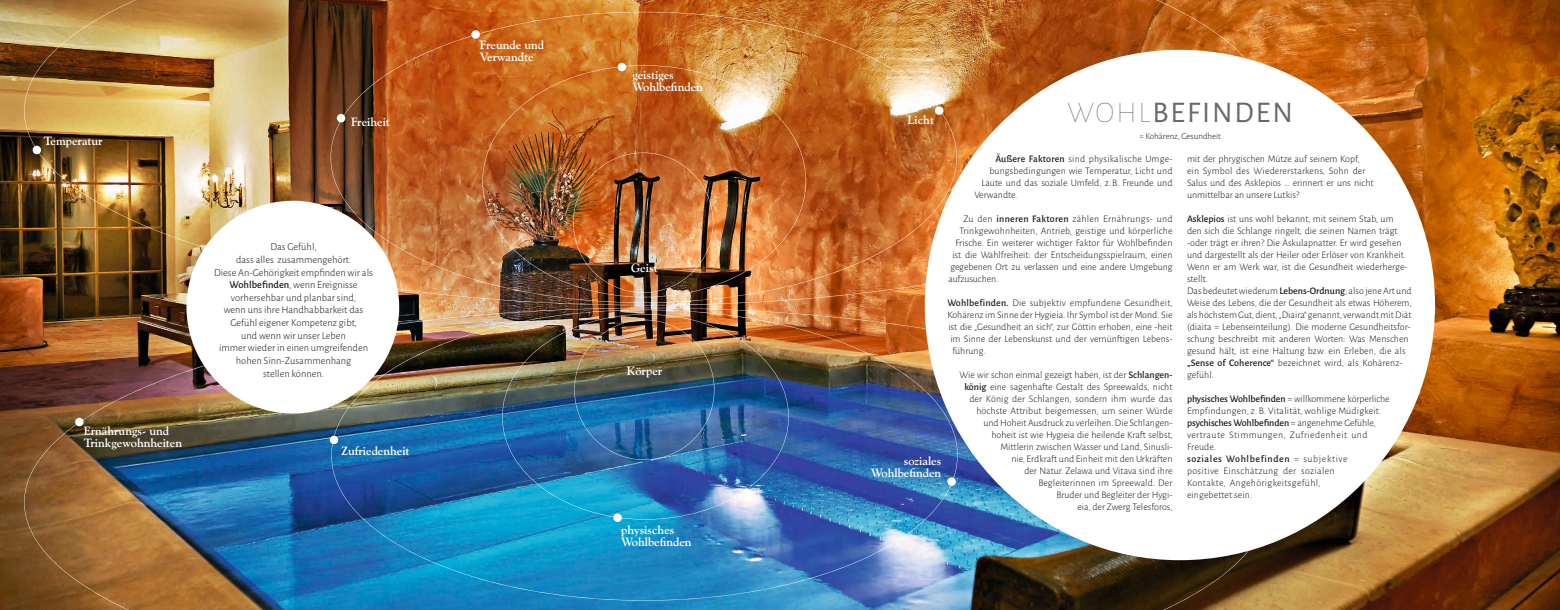
<style>
.page{position:relative;width:1560px;height:610px;background:#fff}
.page>*{position:absolute;margin:0;border:0;box-sizing:border-box;transform-origin:0 0}
.t1{font:30px "Alegreya Sans";letter-spacing:.065em;color:#686868}
.t2{font:700 12px/12px "Goudy Old Style BT";color:#fff}
.t3{font:300 10.5px/12.6px "Alegreya Sans";color:#151616;text-align:center}
.t4{font:300 10px/12px "Alegreya Sans";color:#151616}
.t5{font:300 10px/12px "Alegreya Sans";letter-spacing:.025em;color:#151616}
.t6{font:300 10px "Alegreya Sans";letter-spacing:.02em;color:#151616}
.t7{font:300 9px "Alegreya Sans";color:#151616}
.s1{font-weight:500}
.s2{font-weight:100}
</style>
<div class="page">
<img style="left:0;top:0;width:1559px;height:609px">
<div style="left:924px;top:50px;width:510px;height:510px;background:#fff;border-radius:50%"></div>
<img style="left:24px;top:307px;width:1243px;height:302px">
<img style="left:24px;top:0;width:1243px;height:305px">
<img style="left:482px;top:65px;width:324px;height:232px">
<div style="left:33px;top:146px;width:8px;height:8px;background:#fff;border-radius:50%"></div>
<div style="left:337px;top:114px;width:8px;height:8px;background:#fff;border-radius:50%"></div>
<div style="left:471px;top:30px;width:9px;height:9px;background:#fff;border-radius:50%"></div>
<div style="left:617px;top:63px;width:9px;height:8px;background:#fff;border-radius:50%"></div>
<svg style="left:934px;top:106px;width:9px;height:9px"></svg>
<div style="left:613px;top:513px;width:8px;height:9px;background:#fff;border-radius:50%"></div>
<svg style="left:75px;top:417px;width:9px;height:9px"></svg>
<div style="left:947px;top:477px;width:8px;height:8px;background:#fff;border-radius:50%"></div>
<div style="left:330px;top:435px;width:8px;height:9px;background:#fff;border-radius:50%"></div>
<div style="left:186px;top:201px;width:213px;height:212px;background:#fff;border-radius:50%"></div>
<p class="t2" style="left:44px;top:135px;width:60px">Temperatur</p>
<p class="t2" style="left:351px;top:116px;width:40px">Freiheit</p>
<p class="t2" style="left:84px;top:425px;width:100px">Ernährungs- und<br>Trinkgewohnheiten</p>
<p class="t3" style="left:214px;top:240px;width:160px">Das Gefühl,<br>dass alles zusammengehört.<br>Diese An-Gehörigkeit empfinden wir als<br><span class="s1">Wohlbefinden</span>, wenn Ereignisse vorhersehbar und planbar sind,<br>wenn uns ihre Handhabbarkeit das<br>Gefühl eigener Kompetenz gibt,<br>und wenn wir unser Leben<br>immer wieder in einen umgreifenden hohen Sinn-Zusammenhang<br>stellen können.</p>
<p class="t2" style="left:341px;top:444px;width:70px">Zufriedenheit</p>
<p class="t2" style="left:480px;top:39px;width:66px">Freunde und<br>Verwandte</p>
<p class="t2" style="left:632px;top:69px;width:72px">geistiges<br>Wohlbefinden</p>
<p class="t2" style="left:631px;top:261px;width:28px">Geist</p>
<p class="t2" style="left:626px;top:364px;width:37px">Körper</p>
<p class="t2" style="left:621px;top:523px;width:72px">physisches<br>Wohlbefinden</p>
<h1 class="t1" style="left:1067px;top:92px;width:227px"><span class="s2">WOHL</span>BEFINDEN</h1>
<p class="t7" style="left:1139px;top:130px;width:83px">= Kohärenz, Gesundheit</p>
<p class="t6" style="left:995px;top:152px;width:179px"><span class="s1">Äußere Faktoren</span> sind physikalische Umge-</p>
<p class="t4" style="left:989px;top:164px;width:185px">bungsbedingungen wie Temperatur, Licht und</p>
<p class="t4" style="left:981px;top:176px;width:192px">Laute und das soziale Umfeld, z.B. Freunde und</p>
<p class="t4" style="left:974px;top:188px;width:45px">Verwandte.</p>
<p class="t5" style="left:963px;top:212px;width:211px">Zu den <span class="s1">inneren Faktoren</span> zählen Ernährungs- und</p>
<p class="t4" style="left:959px;top:224px;width:214px">Trinkgewohnheiten, Antrieb, geistige und körperliche</p>
<p class="t4" style="left:955px;top:236px;width:218px">Frische. Ein weiterer wichtiger Faktor für Wohlbefinden</p>
<p class="t4" style="left:952px;top:248px;width:221px">ist die Wahlfreiheit: der Entscheidungsspielraum, einen</p>
<p class="t4" style="left:950px;top:260px;width:224px">gegebenen Ort zu verlassen und eine andere Umgebung</p>
<p class="t4" style="left:948px;top:272px;width:52px">aufzusuchen.</p>
<p class="t6" style="left:947px;top:296px;width:227px"><span class="s1">Wohlbefinden.</span> Die subjektiv empfundene Gesundheit,</p>
<p class="t4" style="left:947px;top:308px;width:226px">Kohärenz im Sinne der Hygieia. Ihr Symbol ist der Mond. Sie</p>
<p class="t4" style="left:948px;top:320px;width:225px">ist die „Gesundheit an sich“, zur Göttin erhoben, eine -heit</p>
<p class="t4" style="left:950px;top:332px;width:224px">im Sinne der Lebenskunst und der vernünftigen Lebens-</p>
<p class="t4" style="left:952px;top:344px;width:35px">führung.</p>
<p class="t4" style="left:959px;top:368px;width:215px;text-align:right">Wie wir schon einmal gezeigt haben, ist der <span class="s1">Schlangen&shy;könig</span> eine sagenhafte Gestalt des Spreewalds, nicht der König der Schlangen, sondern ihm wurde das höchste Attribut beigemessen, um seiner Würde und Hoheit Ausdruck zu verleihen. Die Schlangen&shy;hoheit ist wie Hygieia die heilende Kraft selbst, Mittlerin zwischen Wasser und Land, Sinusli-<br>nie, Erdkraft und Einheit mit den Urkräften<br>der Natur. Zelawa und Vitava sind ihre<br>Begleiterinnen im Spreewald. Der<br>Bruder und Begleiter der Hygi-<br>eia, der Zwerg Telesforos,</p>
<p class="t2" style="left:907px;top:114px;width:28px">Licht</p>
<p class="t4" style="left:1186px;top:152px;width:188px">mit der phrygischen Mütze auf seinem Kopf, ein Symbol des Wiedererstarkens, Sohn der Salus und des Asklepios … erinnert er uns nicht unmittelbar an unsere Lutkis?</p>
<p class="t4" style="left:1186px;top:212px;width:226px"><span class="s1">Asklepios</span> ist uns wohl bekannt, mit seinem Stab, um<br>den sich die Schlange ringelt, die seinen Namen trägt -oder trägt er ihren? Die Äskulapnatter. Er wird gesehen und dargestellt als der Heiler oder Erlöser von Krankheit.<br>Wenn er am Werk war, ist die Gesundheit wiederherge&shy;stellt.<br>Das bedeutet wiederum <span class="s1">Lebens-Ordnung</span>, also jene Art und Weise des Lebens, die der Gesundheit als etwas Höherem, als höchstem Gut, dient, „Diaira“ genannt, verwandt mit Diät (diaita = Lebenseinteilung). Die moderne Gesundheitsfor&shy;schung beschreibt mit anderen Worten: Was Menschen gesund hält, ist eine Haltung bzw. ein Erleben, die als <span class="s1">„Sense of Coherence“</span> bezeichnet wird, als Kohärenz&shy;gefühl.</p>
<p class="t5" style="left:1186px;top:392px;width:204px"><span class="s1">physisches Wohlbefinden</span> = willkommene körperliche Empfindungen, z. B. Vitalität, wohlige Müdigkeit. <span class="s1">psychisches Wohlbefinden</span> = angenehme Gefühle, vertraute Stimmungen, Zufriedenheit und Freude.<br><span class="s1">soziales Wohlbefinden</span> = subjektive<br>positive Einschätzung der sozialen<br>Kontakte, Angehörigkeitsgefühl,<br>eingebettet sein.</p>
<p class="t2" style="left:870px;top:454px;width:72px;text-align:right">soziales<br>Wohlbefinden</p>
</div>
